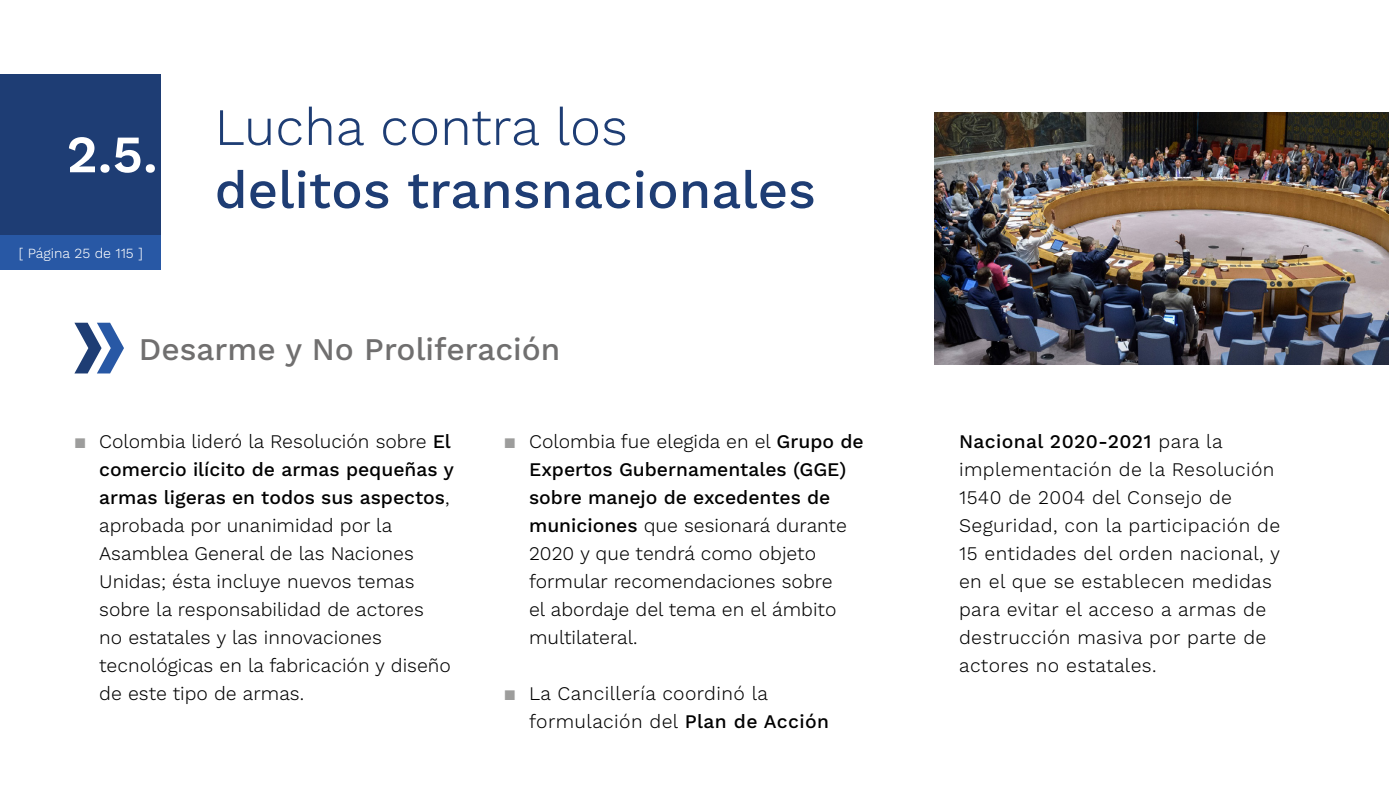
<style>
.page{position:relative;width:1389px;height:794px;background:#fff}
.page>*{position:absolute;margin:0;border:0;box-sizing:border-box;transform-origin:0 0}
.t1{font:500 52.5px "Work Sans";color:#1e3d74}
.t2{font:300 52.5px "Work Sans";color:#1e3d74}
.t3{font:600 52.5px "Work Sans";color:#fff}
.t4{font:500 31.5px "Work Sans";color:#706f6f}
.t5{font:300 19.25px/28px "Work Sans";color:#000}
.t6{font:300 19.25px/28px "Work Sans";letter-spacing:.02em;color:#000}
.t7{font:300 14px "Work Sans";color:#fff}
.s1{font-weight:400;color:#9d9d9c}
.s2{font-weight:500}
</style>
<div class="page">
<div style="left:0;top:235px;width:161px;height:34px;background:#2858a5"></div>
<img style="left:934px;top:112px;width:455px;height:252px">
<div style="left:0;top:74px;width:161px;height:161px;background:#1e3d74"></div>
<svg style="left:74px;top:323px;width:50px;height:50px"></svg>
<h1 class="t3" style="left:67px;top:124px;width:93px">2.5.</h1>
<p class="t7" style="left:19px;top:245px;width:126px">[ Página 25 de 115 ]</p>
<h1 class="t2" style="left:215px;top:96px;width:415px">Lucha contra los</h1>
<h1 class="t1" style="left:215px;top:159px;width:603px">delitos transnacionales</h1>
<h2 class="t4" style="left:139px;top:331px;width:423px">Desarme y No Proliferación</h2>
<p class="t5" style="left:99px;top:428px;width:356px;text-indent:-25px"><span class="s1">▪</span> Colombia lideró la Resolución sobre <span class="s2">El comercio ilícito de armas pequeñas y armas ligeras en todos sus aspectos</span>, aprobada por unanimidad por la Asamblea General de las Naciones Unidas; ésta incluye nuevos temas sobre la responsabilidad de actores<br>no estatales y las innovaciones tecnológicas en la fabricación y diseño de este tipo de armas.</p>
<p class="t5" style="left:529px;top:428px;width:336px;text-indent:-25px"><span class="s1">▪</span> Colombia fue elegida en el <span class="s2">Grupo de<br>Expertos Gubernamentales (GGE) sobre manejo de excedentes de municiones</span> que sesionará durante<br>2020 y que tendrá como objeto formular recomendaciones sobre<br>el abordaje del tema en el ámbito multilateral.</p>
<p class="t6" style="left:529px;top:680px;width:301px;text-indent:-25px"><span class="s1">▪</span> La Cancillería coordinó la formulación del <span class="s2">Plan de Acción</span></p>
<p class="t6" style="left:959px;top:428px;width:323px"><span class="s2">Nacional 2020-2021</span> para la implementación de la Resolución<br>1540 de 2004 del Consejo de<br>Seguridad, con la participación de<br>15 entidades del orden nacional, y en el que se establecen medidas para evitar el acceso a armas de destrucción masiva por parte de actores no estatales.</p>
</div>
